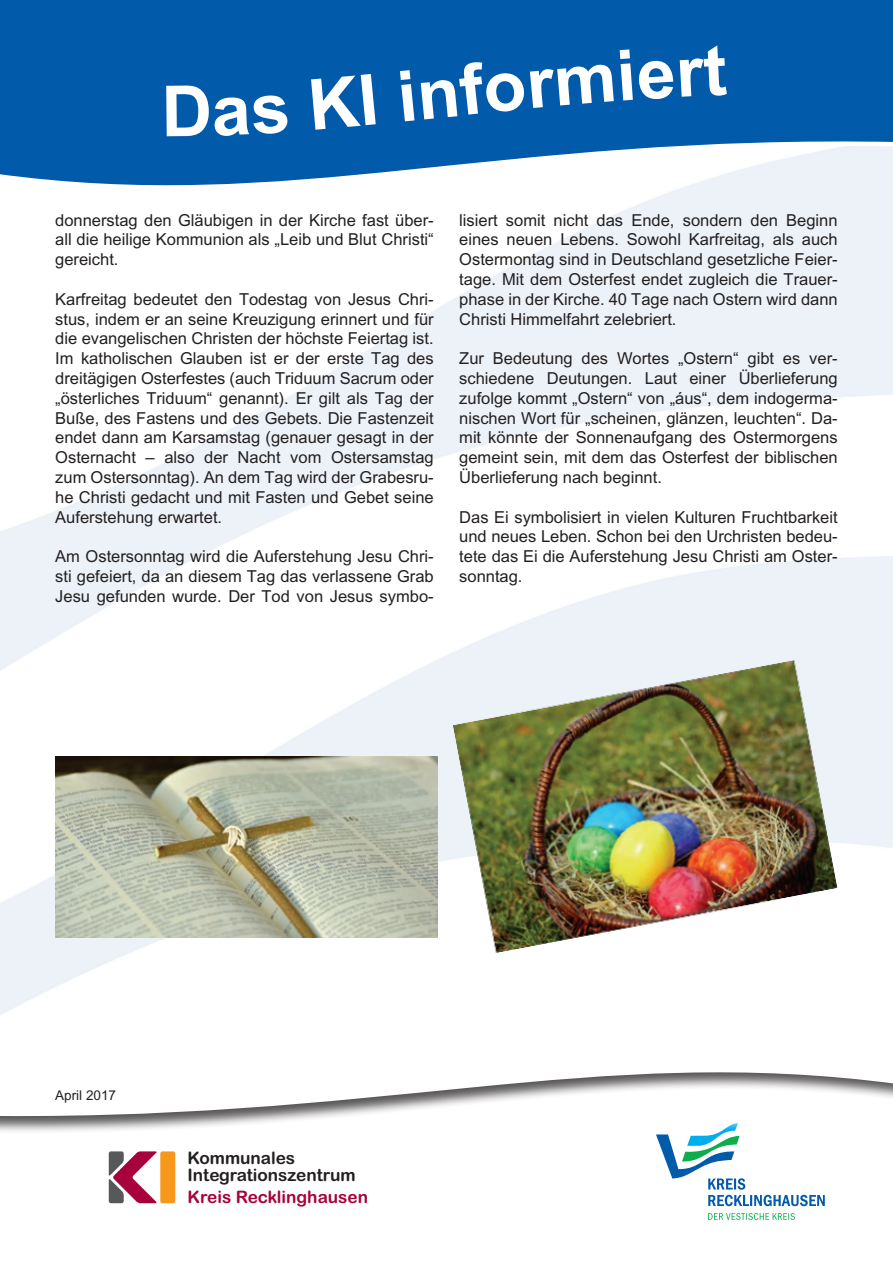
<style>
.page{position:relative;width:893px;height:1263px;background:#fff}
.page>*{position:absolute;margin:0;border:0;box-sizing:border-box;transform-origin:0 0}
.t1{font:700 70.5px "Arial";color:#fff}
.t2{font:17.25px/16.8px "Arial Rounded MT Bold";color:#231f20}
.t3{font:17.25px "Arial Rounded MT Bold";color:#a7023c}
.t4{font:16.5px/19.8px "Arial";color:#231f20;text-align:justify}
.t5{font:13.5px "Arial";color:#231f20}
</style>
<div class="page">
<img style="left:0;top:217px;width:893px;height:798px">
<div style="left:0;top:1070px;width:893px;height:193px;background:#231f20;opacity:.75"></div>
<div style="left:642px;top:1120px;width:207px;height:116px;background:#fff"></div>
<svg style="left:708px;top:1213px;width:87px;height:7px"></svg>
<svg style="left:656px;top:1123px;width:169px;height:83px"></svg>
<div style="left:160px;top:1151px;width:15px;height:52px;background:#f7981d;border-radius:2px"></div>
<svg style="left:109px;top:1151px;width:48px;height:52px"></svg>
<svg style="left:0;top:0;width:893px;height:217px"></svg>
<img style="left:452px;top:659px;width:386px;height:294px">
<img style="left:55px;top:756px;width:383px;height:181px">
<div style="left:166px;top:85px;width:122px;height:51px;background:#015aaa"></div>
<div style="left:311px;top:75px;width:50px;height:55px;background:#015aaa"></div>
<div style="left:530px;top:64px;width:84px;height:44px;background:#015aaa"></div>
<div style="left:620px;top:49px;width:54px;height:51px;background:#015aaa"></div>
<div style="left:680px;top:45px;width:47px;height:52px;background:#015aaa"></div>
<h1 class="t1" style="left:354px;top:60px;width:170px;rotate:-6deg">I info</h1>
<p class="t4" style="left:55px;top:210px;width:380px">donnerstag den Gläubigen in der Kirche fast über&shy;all die heilige Kommunion als „Leib und Blut Christi“ gereicht.</p>
<p class="t4" style="left:55px;top:289px;width:380px">Karfreitag bedeutet den Todestag von Jesus Chri&shy;stus, indem er an seine Kreuzigung erinnert und für die evangelischen Christen der höchste Feiertag ist.<br>Im katholischen Glauben ist er der erste Tag des dreitägigen Osterfestes (auch Triduum Sacrum oder „österliches Triduum“ genannt). Er gilt als Tag der Buße, des Fastens und des Gebets. Die Fastenzeit endet dann am Karsamstag (genauer gesagt in der Osternacht – also der Nacht vom Ostersamstag zum Ostersonntag). An dem Tag wird der Grabesru&shy;he Christi gedacht und mit Fasten und Gebet seine Auferstehung erwartet.</p>
<p class="t4" style="left:55px;top:546px;width:380px">Am Ostersonntag wird die Auferstehung Jesu Chri&shy;sti gefeiert, da an diesem Tag das verlassene Grab Jesu gefunden wurde. Der Tod von Jesus symbo-</p>
<p class="t4" style="left:459px;top:210px;width:380px">lisiert somit nicht das Ende, sondern den Beginn eines neuen Lebens. Sowohl Karfreitag, als auch Ostermontag sind in Deutschland gesetzliche Feier&shy;tage. Mit dem Osterfest endet zugleich die Trauer&shy;phase in der Kirche. 40 Tage nach Ostern wird dann Christi Himmelfahrt zelebriert.</p>
<p class="t4" style="left:459px;top:348px;width:380px">Zur Bedeutung des Wortes „Ostern“ gibt es ver&shy;schiedene Deutungen. Laut einer Überlieferung zufolge kommt „Ostern“ von „áus“, dem indogerma&shy;nischen Wort für „scheinen, glänzen, leuchten“. Da&shy;mit könnte der Sonnenaufgang des Ostermorgens gemeint sein, mit dem das Osterfest der biblischen Überlieferung nach beginnt.</p>
<p class="t4" style="left:459px;top:507px;width:380px">Das Ei symbolisiert in vielen Kulturen Fruchtbarkeit und neues Leben. Schon bei den Urchristen bedeu&shy;tete das Ei die Auferstehung Jesu Christi am Oster&shy;sonntag.</p>
<p class="t5" style="left:55px;top:1088px;width:62px">April 2017</p>
<p class="t2" style="left:187px;top:1149px;width:170px">Kommunales<br>Integrationszentrum</p>
<p class="t3" style="left:187px;top:1187px;width:182px">Kreis Recklinghausen</p>
</div>
